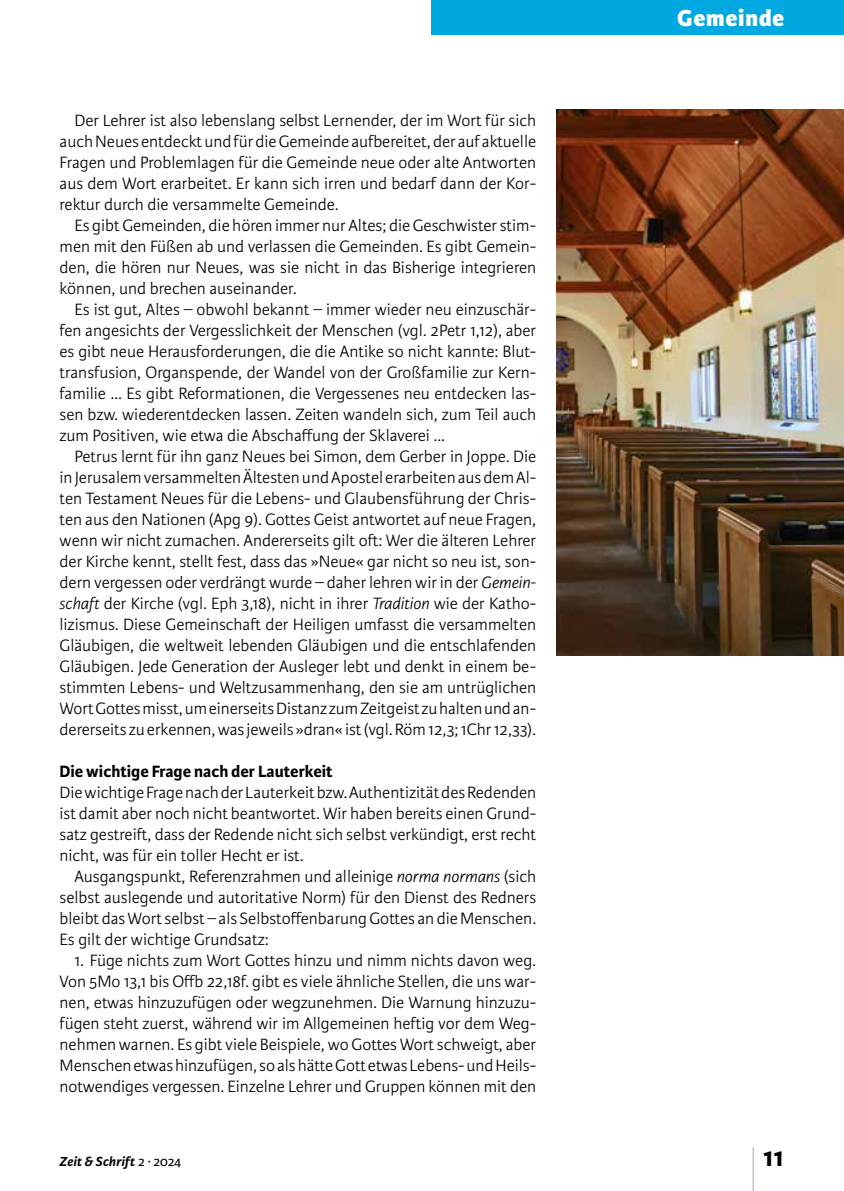
<style>
.page{position:relative;width:844px;height:1191px;background:#fff}
.page>*{position:absolute;margin:0;border:0;box-sizing:border-box;transform-origin:0 0}
.t1{font:300 59.5px "Karmina Sans Basic";color:#9aacc1;scale:.29 1}
.t2{font:700 28px "Karmina Sans Basic";color:#000}
.t3{font:800 24.5px "Karmina Sans Basic";letter-spacing:.03em;color:#fff}
.t4{font:300 17.5px/21px "Karmina Sans Basic";color:#000;text-align:justify}
.t5{font:700 17.5px "Karmina Sans Basic";color:#000}
.t6{font:italic 700 14px "Karmina Sans Basic";letter-spacing:.015em;color:#000}
.s1{font-style:italic}
.s2{font-weight:400;font-style:normal}
</style>
<div class="page">
<div style="left:432px;top:0;width:411px;height:35px;background:#00a8e1"></div>
<img style="left:556px;top:109px;width:287px;height:546px">
<p class="t4" style="left:60px;top:110px;width:478px;text-indent:15px">Der Lehrer ist also lebenslang selbst Lernender, der im Wort für sich auch Neues entdeckt und für die Gemeinde aufbereitet, der auf aktuelle Fragen und Problemlagen für die Gemeinde neue oder alte Antworten aus dem Wort erarbeitet. Er kann sich irren und bedarf dann der Kor&shy;rektur durch die versammelte Gemeinde.</p>
<p class="t4" style="left:60px;top:215px;width:478px;text-indent:15px">Es gibt Gemeinden, die hören immer nur Altes; die Geschwister stim&shy;men mit den Füßen ab und verlassen die Gemeinden. Es gibt Gemein&shy;den, die hören nur Neues, was sie nicht in das Bisherige integrieren können, und brechen auseinander.</p>
<p class="t4" style="left:60px;top:299px;width:478px;text-indent:15px">Es ist gut, Altes – obwohl bekannt – immer wieder neu einzuschär&shy;fen angesichts der Vergesslichkeit der Menschen (vgl. 2Petr 1,12), aber es gibt neue Herausforderungen, die die Antike so nicht kannte: Blut&shy;transfusion, Organspende, der Wandel von der Großfamilie zur Kern&shy;familie … Es gibt Reformationen, die Vergessenes neu entdecken las&shy;sen bzw. wiederentdecken lassen. Zeiten wandeln sich, zum Teil auch zum Positiven, wie etwa die Abschaffung der Sklaverei …</p>
<p class="t4" style="left:60px;top:446px;width:478px;text-indent:15px">Petrus lernt für ihn ganz Neues bei Simon, dem Gerber in Joppe. Die in Jerusalem versammelten Ältesten und Apostel erarbeiten aus dem Al&shy;ten Testament Neues für die Lebens- und Glaubensführung der Chris&shy;ten aus den Nationen (Apg 9). Gottes Geist antwortet auf neue Fragen, wenn wir nicht zumachen. Andererseits gilt oft: Wer die älteren Lehrer der Kirche kennt, stellt fest, dass das »Neue« gar nicht so neu ist, son&shy;dern vergessen oder verdrängt wurde – daher lehren wir in der <span class="s1">Gemein&shy;schaft</span> der Kirche (vgl. Eph 3,18), nicht in ihrer <span class="s1">Tradition</span> wie der Katho&shy;lizismus. Diese Gemeinschaft der Heiligen umfasst die versammelten Gläubigen, die weltweit lebenden Gläubigen und die entschlafenden Gläubigen. Jede Generation der Ausleger lebt und denkt in einem be&shy;stimmten Lebens- und Weltzusammenhang, den sie am untrüglichen Wort Gottes misst, um einerseits Distanz zum Zeitgeist zu halten und an&shy;dererseits zu erkennen, was jeweils »dran« ist (vgl. Röm 12,3; 1Chr 12,33).</p>
<p class="t5" style="left:60px;top:761px;width:274px">Die wichtige Frage nach der Lauterkeit</p>
<p class="t4" style="left:60px;top:782px;width:478px">Die wichtige Frage nach der Lauterkeit bzw. Authentizität des Redenden ist damit aber noch nicht beantwortet. Wir haben bereits einen Grund&shy;satz gestreift, dass der Redende nicht sich selbst verkündigt, erst recht nicht, was für ein toller Hecht er ist.</p>
<p class="t4" style="left:60px;top:866px;width:478px;text-indent:15px">Ausgangspunkt, Referenzrahmen und alleinige <span class="s1">norma normans</span> (sich selbst auslegende und autoritative Norm) für den Dienst des Redners bleibt das Wort selbst – als Selbstoffenbarung Gottes an die Menschen.<br>Es gilt der wichtige Grundsatz:</p>
<p class="t4" style="left:60px;top:950px;width:478px;text-indent:15px">1. Füge nichts zum Wort Gottes hinzu und nimm nichts davon weg.<br>Von 5Mo 13,1 bis Offb 22,18f. gibt es viele ähnliche Stellen, die uns war&shy;nen, etwas hinzuzufügen oder wegzunehmen. Die Warnung hinzuzu&shy;fügen steht zuerst, während wir im Allgemeinen heftig vor dem Weg&shy;nehmen warnen. Es gibt viele Beispiele, wo Gottes Wort schweigt, aber Menschen etwas hinzufügen, so als hätte Gott etwas Lebens- und Heils&shy;notwendiges vergessen. Einzelne Lehrer und Gruppen können mit den</p>
<h3 class="t3" style="left:677px;top:4px;width:109px">Gemeinde</h3>
<h1 class="t1" style="left:751px;top:1140px;width:17px">|</h1>
<p class="t6" style="left:60px;top:1153px;width:123px">Zeit &amp; Schrift <span class="s2">2 ∙ 2024</span></p>
<h2 class="t2" style="left:762px;top:1141px;width:23px">11</h2>
</div>
